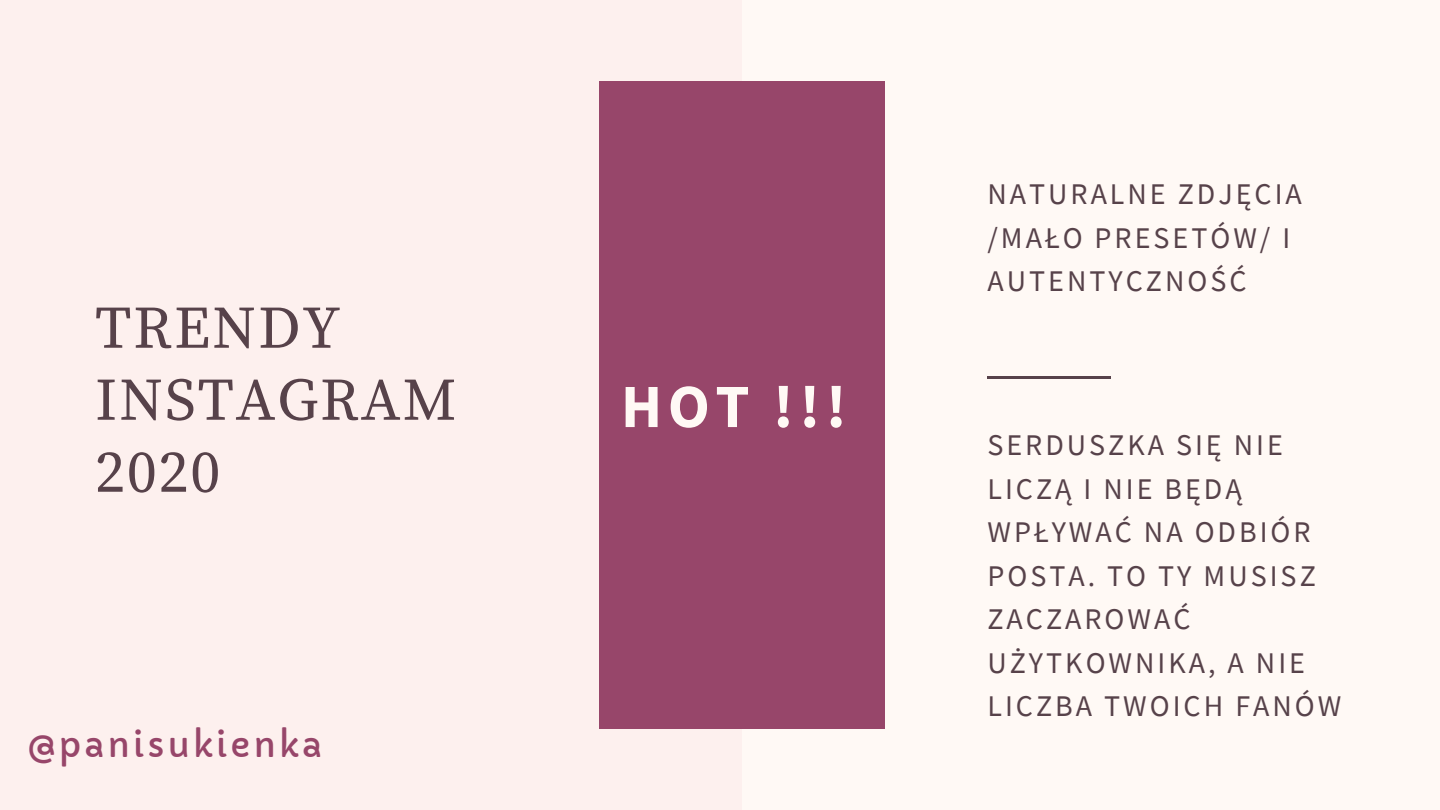
<style>
.page{position:relative;width:1440px;height:810px;background:#fff9f5}
.page>*{position:absolute;margin:0;border:0;box-sizing:border-box;transform-origin:0 0}
.t1{font:700 61.4px "Source Sans Pro";color:#fff9f5}
.t2{font:60px/72px "Source Serif Pro";letter-spacing:.03em;color:#57424a}
.t3{font:34px "Capriola";letter-spacing:.09em;color:#97466a}
.t4{font:30px/43.5px "Source Sans Pro";letter-spacing:.1em;color:#57424a}
</style>
<div class="page">
<div style="left:0;top:0;width:742px;height:810px;background:#fdf0ee"></div>
<div style="left:599px;top:81px;width:286px;height:648px;background:#97466a"></div>
<hr style="left:987px;top:376px;width:124px;height:2px;background:#57424a">
<h2 class="t2" style="left:95px;top:294px;width:363px">TRENDY<br>INSTAGRAM<br>2020</h2>
<p class="t3" style="left:27px;top:724px;width:296px">@panisukienka</p>
<h1 class="t1" style="left:621px;top:367px;width:227px">HOT !!!</h1>
<p class="t4" style="left:987px;top:172px;width:316px">NATURALNE ZDJĘCIA /MAŁO PRESETÓW/ I<br>AUTENTYCZNOŚĆ</p>
<p class="t4" style="left:987px;top:423px;width:355px">SERDUSZKA SIĘ NIE<br>LICZĄ I NIE BĘDĄ<br>WPŁYWAĆ NA ODBIÓR<br>POSTA. TO TY MUSISZ<br>ZACZAROWAĆ<br>UŻYTKOWNIKA, A NIE<br>LICZBA TWOICH FANÓW</p>
</div>
